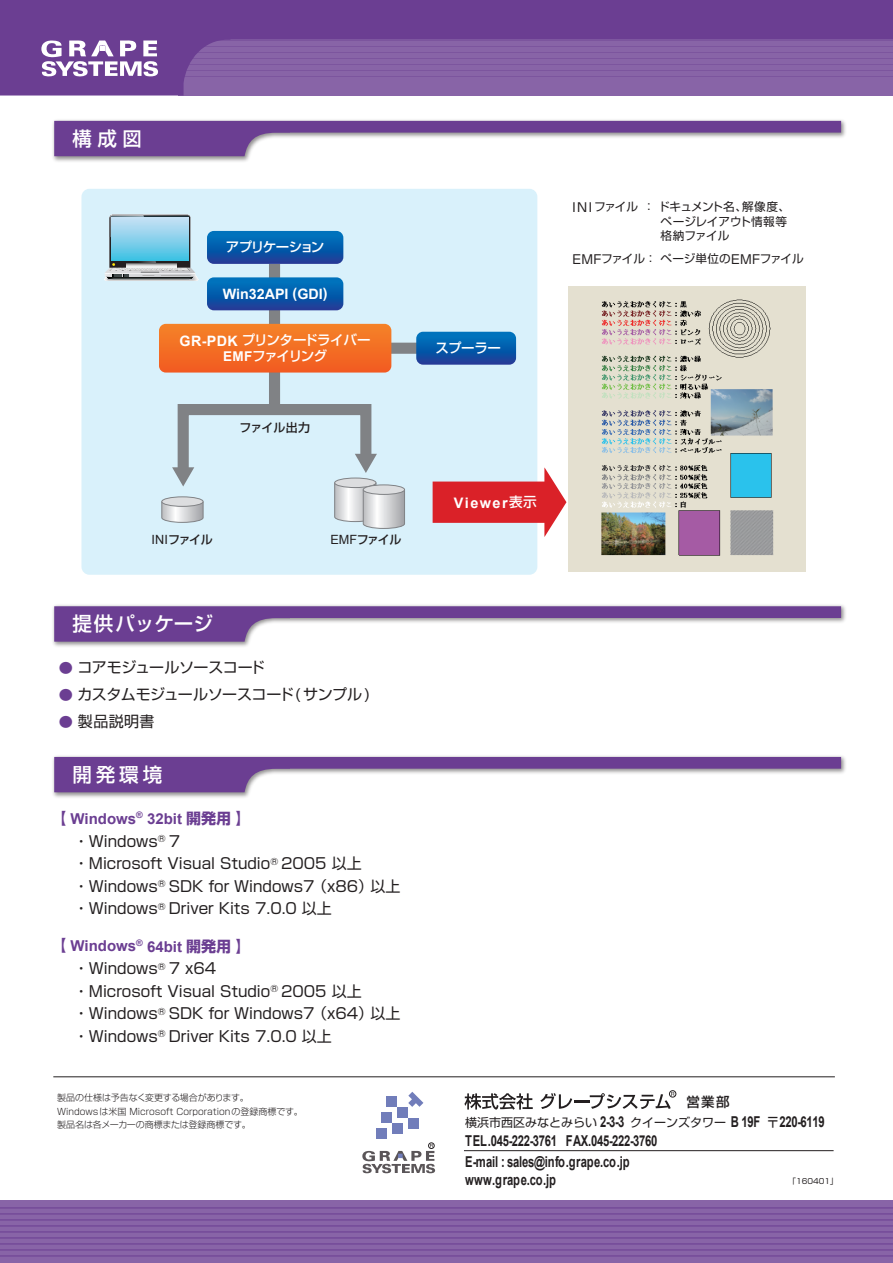
<style>
.page{position:relative;width:893px;height:1263px;background:#fff}
.page>*{position:absolute;margin:0;border:0;box-sizing:border-box;transform-origin:0 0}
.t1{font:500 19.5px "Shin Go Pro";color:#fff}
.t2{font:500 19.5px "Shin Go Pro";letter-spacing:.1em;color:#fff}
.t3{font:15px/22.5px "Shin Go Pro";color:#231f20}
.t4{font:700 15px/21px "Arial";letter-spacing:-.025em;color:#231f20;scale:.75 1}
.t5{font:15px "Shin Go Pro";letter-spacing:-.03em;color:#231f20}
.t6{font:700 15px "Arial";color:#6b3e92}
.t7{font:700 15px "Arial";letter-spacing:.015em;color:#231f20;scale:.75 1}
.t8{font:700 14.55px "Arial";letter-spacing:.1em;color:#fff}
.t9{font:700 14.25px "Arial";color:#fff}
.t10{font:500 13.5px/16.2px "Shin Go Pro";letter-spacing:-.055em;color:#fff;text-align:center}
.t11{font:500 13.5px "Shin Go Pro";letter-spacing:-.11em;color:#fff}
.t12{font:500 13.5px "Shin Go Pro";color:#231f20}
.t13{font:12px "Shin Go Pro";color:#231f20}
.t14{font:500 11.85px "Shin Go Pro";letter-spacing:-.075em;color:#231f20}
.t15{font:11.55px/14.4px "Shin Go Pro";letter-spacing:-.005em;color:#231f20}
.t16{font:11.55px "Shin Go Pro";letter-spacing:-.05em;color:#231f20}
.t17{font:300 9px/13.5px "Shin Go Pro";color:#231f20}
.t18{font:7.5px "Shin Go Pro";color:#231f20}
.s1{font-family:"Arial";font-weight:700;font-size:14.25px}
.s2{font-family:"Arial";font-weight:700}
.s3{font-family:"Arial";font-weight:400;font-size:12.75px}
.s4{font-size:13.5px;color:#6b3e92}
.s5{font-family:"Shin Go Pro"}
.s6{font-size:12.45px}
.s7{font-family:"Shin Go Pro";font-weight:500;font-size:13.65px}
.s8{font-family:"Arial";font-weight:700;font-size:15px}
.s9{font-family:"MS P Gothic";font-size:13.5px}
</style>
<div class="page">
<hr style="left:464px;top:1150px;width:370px;height:1px;background:#231f20">
<svg style="left:464px;top:1093px;width:69px;height:17px"></svg>
<svg style="left:540px;top:1092px;width:134px;height:17px"></svg>
<div style="left:669px;top:1090px;width:7px;height:7px;border:1px solid #231f20;border-radius:50%"></div>
<div style="left:387px;top:1096px;width:10px;height:11px;background:#717dba"></div>
<div style="left:381px;top:1112px;width:11px;height:11px;background:#717dba"></div>
<div style="left:392px;top:1123px;width:11px;height:11px;background:#717dba"></div>
<div style="left:397px;top:1107px;width:11px;height:11px;background:#717dba"></div>
<div style="left:408px;top:1118px;width:11px;height:10px;background:#717dba"></div>
<div style="left:376px;top:1128px;width:11px;height:11px;background:#717dba"></div>
<svg style="left:408px;top:1092px;width:15px;height:15px"></svg>
<svg style="left:362px;top:1143px;width:73px;height:30px"></svg>
<svg style="left:0;top:0;width:893px;height:96px;fill:#6b3e92"></svg>
<svg style="left:41px;top:40px;width:117px;height:37px"></svg>
<div style="left:0;top:1200px;width:893px;height:63px;background:linear-gradient(to right,#8864a7,#8864a7)"></div>
<hr style="left:0;top:1208px;width:893px;height:1px;background:#6b3e92">
<hr style="left:0;top:1214px;width:893px;height:1px;background:#6b3e92">
<hr style="left:0;top:1220px;width:893px;height:1px;background:#6b3e92">
<hr style="left:0;top:1226px;width:893px;height:1px;background:#6b3e92">
<hr style="left:0;top:1232px;width:893px;height:1px;background:#6b3e92">
<hr style="left:0;top:1238px;width:893px;height:1px;background:#6b3e92">
<hr style="left:0;top:1244px;width:893px;height:1px;background:#6b3e92">
<hr style="left:0;top:1250px;width:893px;height:1px;background:#6b3e92">
<hr style="left:0;top:1256px;width:893px;height:1px;background:#6b3e92">
<hr style="left:53px;top:1076px;width:782px;height:1px;background:#231f20">
<img style="left:53px;top:605px;width:793px;height:42px">
<svg style="left:54px;top:606px;width:787px;height:36px"></svg>
<img style="left:53px;top:756px;width:793px;height:42px">
<svg style="left:54px;top:757px;width:787px;height:35px"></svg>
<div style="left:81px;top:189px;width:456px;height:386px;background:#d9f1fb;border-radius:8px"></div>
<div style="left:381px;top:343px;width:49px;height:11px;background:#808285"></div>
<img style="left:569px;top:287px;width:236px;height:285px">
<svg style="left:104px;top:215px;width:95px;height:66px"></svg>
<svg style="left:126px;top:263px;width:50px;height:4px"></svg>
<div style="left:269px;top:264px;width:11px;height:149px;background:#808285"></div>
<svg style="left:161px;top:398px;width:244px;height:131px"></svg>
<svg style="left:207px;top:231px;width:136px;height:33px"></svg>
<svg style="left:416px;top:332px;width:100px;height:33px"></svg>
<svg style="left:207px;top:277px;width:136px;height:33px"></svg>
<svg style="left:159px;top:324px;width:232px;height:49px"></svg>
<div style="left:433px;top:481px;width:117px;height:42px;background:#da2128"></div>
<svg style="left:544px;top:468px;width:22px;height:69px"></svg>
<img style="left:53px;top:120px;width:793px;height:42px">
<svg style="left:54px;top:121px;width:787px;height:35px"></svg>
<h1 class="t2" style="left:73px;top:122px;width:71px">構 成 図</h1>
<p class="t11" style="left:226px;top:236px;width:100px">アプリケーション</p>
<p class="t9" style="left:223px;top:285px;width:106px">Win32API (GDI)</p>
<p class="t10" style="left:180px;top:330px;width:193px"><span class="s1">GR-PDK</span> プリンタードライバー<br><span class="s2">EMF</span>ファイリング</p>
<p class="t14" style="left:240px;top:418px;width:72px">ファイル出力</p>
<p class="t14" style="left:152px;top:529px;width:63px"><span class="s3">INI</span>ファイル</p>
<p class="t14" style="left:330px;top:529px;width:72px"><span class="s3">EMF</span>ファイル</p>
<h1 class="t1" style="left:73px;top:607px;width:142px">提供パッケージ</h1>
<p class="t5" style="left:59px;top:655px;width:207px"><span class="s4">●</span> コアモジュールソースコード</p>
<p class="t5" style="left:59px;top:682px;width:313px"><span class="s4">●</span> カスタムモジュールソースコード( サンプル )</p>
<p class="t3" style="left:59px;top:709px;width:97px"><span class="s4">●</span> 製品説明書</p>
<h1 class="t2" style="left:73px;top:758px;width:91px">開発環境</h1>
<p class="t6" style="left:51px;top:809px;width:201px"><span class="s5">【</span> Windows<sup>®</sup> 32bit <span class="s5">開発用】</span></p>
<p class="t3" style="left:59px;top:828px;width:343px">　・Windows<sup>®</sup> 7<br>　・Microsoft Visual Studio<sup>®</sup> 2005 以上<br>　・Windows<sup>®</sup> SDK for Windows7 （x86）以上　・Windows<sup>®</sup> Driver Kits 7.0.0 以上</p>
<p class="t6" style="left:51px;top:936px;width:201px"><span class="s5">【</span> Windows<sup>®</sup> 64bit <span class="s5">開発用】</span></p>
<p class="t3" style="left:59px;top:955px;width:343px">　・Windows<sup>®</sup> 7 x64<br>　・Microsoft Visual Studio<sup>®</sup> 2005 以上<br>　・Windows<sup>®</sup> SDK for Windows7 （x64）以上　・Windows<sup>®</sup> Driver Kits 7.0.0 以上</p>
<p class="t17" style="left:57px;top:1090px;width:247px">製品の仕様は予告なく変更する場合があります。<br>Windowsは米国 Microsoft Corporationの登録商標です。製品名は各メーカーの商標または登録商標です。</p>
<p class="t16" style="left:572px;top:198px;width:219px"><span class="s6">INI</span> ファイル：ドキュメント名、解像度、</p>
<p class="t15" style="left:660px;top:213px;width:128px">ページレイアウト情報等格納ファイル</p>
<p class="t10" style="left:435px;top:338px;width:67px">スプーラー</p>
<p class="t15" style="left:572px;top:250px;width:233px"><span class="s6">EMF</span>ファイル：ページ単位の<span class="s6">EMF</span>ファイル</p>
<p class="t8" style="left:454px;top:493px;width:84px">Viewer<span class="s7">表示</span></p>
<p class="t12" style="left:686px;top:1091px;width:45px">営業部</p>
<p class="t13" style="left:465px;top:1112px;width:361px">横浜市西区みなとみらい <span class="s8">2-3-3</span> クイーンズタワー <span class="s8">B 19F</span> <span class="s9">〒</span><span class="s8">220-6119</span></p>
<p class="t4" style="left:465px;top:1130px;width:258px">TEL.045-222-3761 FAX.045-222-3760<br>E-mail : sales@info.grape.co.jp</p>
<p class="t7" style="left:465px;top:1169px;width:123px">www.grape.co.jp</p>
<p class="t18" style="left:789px;top:1175px;width:51px">「160401」</p>
</div>
